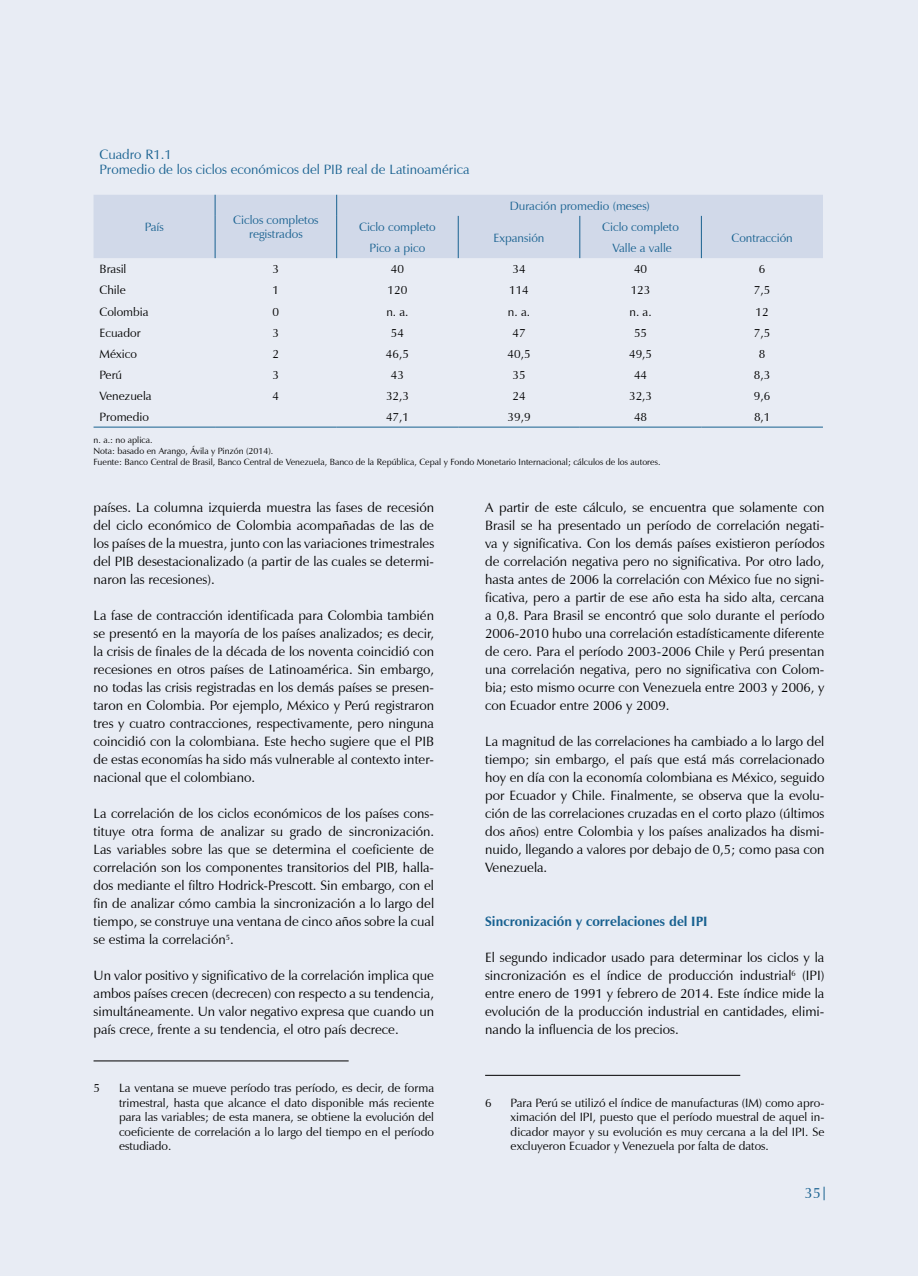
<style>
.page{position:relative;width:918px;height:1276px;background:#fff}
.page>*{position:absolute;margin:0;border:0;box-sizing:border-box;transform-origin:0 0}
.t1{font:15px "Zapf Humanist 601 BT";color:#186190}
.t2{font:13.5px/18px "Zapf Humanist 601 BT";color:#000;text-align:justify}
.t3{font:13.5px/15px "Zapf Humanist 601 BT";color:#186190}
.t4{font:700 13.5px "Zapf Humanist 601 BT";color:#186190}
.t5{font:12px/14.4px "Zapf Humanist 601 BT";color:#000;text-align:justify}
.t6{font:12px/14.4px "Zapf Humanist 601 BT";color:#186190;text-align:center}
.t7{font:9px/10.8px "Zapf Humanist 601 BT";color:#000}
</style>
<div class="page">
<div style="left:1px;top:0;width:917px;height:1276px;background:#e8ecf4"></div>
<svg style="left:824px;top:1186px;width:1px;height:14px"></svg>
<hr style="left:94px;top:1060px;width:255px;height:1px;background:#000">
<hr style="left:485px;top:1075px;width:255px;height:1px;background:#000">
<div style="left:94px;top:195px;width:729px;height:63px;background:#d1d9e9"></div>
<hr style="left:94px;top:427px;width:121px;height:1px;background:#186190">
<hr style="left:215px;top:427px;width:122px;height:1px;background:#186190">
<hr style="left:337px;top:427px;width:121px;height:1px;background:#186190">
<hr style="left:458px;top:427px;width:122px;height:1px;background:#186190">
<hr style="left:580px;top:427px;width:121px;height:1px;background:#186190">
<hr style="left:701px;top:427px;width:122px;height:1px;background:#186190">
<p class="t3" style="left:100px;top:147px;width:371px">Cuadro R1.1<br>Promedio de los ciclos económicos del PIB real de Latinoamérica</p>
<p class="t6" style="left:145px;top:220px;width:21px">País</p>
<p class="t6" style="left:233px;top:212px;width:87px">Ciclos completos registrados</p>
<p class="t6" style="left:510px;top:198px;width:142px">Duración promedio (meses)</p>
<p class="t6" style="left:359px;top:220px;width:78px">Ciclo completo</p>
<p class="t6" style="left:602px;top:220px;width:78px">Ciclo completo</p>
<p class="t6" style="left:494px;top:230px;width:52px">Expansión</p>
<p class="t6" style="left:370px;top:241px;width:57px">Pico a pico</p>
<p class="t6" style="left:613px;top:241px;width:61px">Valle a valle</p>
<p class="t6" style="left:731px;top:230px;width:63px">Contracción</p>
<p class="t5" style="left:100px;top:262px;width:28px">Brasil</p>
<p class="t5" style="left:273px;top:262px;width:8px">3</p>
<p class="t5" style="left:391px;top:262px;width:15px">40</p>
<p class="t5" style="left:512px;top:262px;width:15px">34</p>
<p class="t5" style="left:634px;top:262px;width:15px">40</p>
<p class="t5" style="left:759px;top:262px;width:8px">6</p>
<p class="t5" style="left:100px;top:283px;width:28px">Chile</p>
<p class="t5" style="left:273px;top:283px;width:8px">1</p>
<p class="t5" style="left:388px;top:283px;width:21px">120</p>
<p class="t5" style="left:509px;top:283px;width:21px">114</p>
<p class="t5" style="left:631px;top:283px;width:21px">123</p>
<p class="t5" style="left:754px;top:283px;width:18px">7,5</p>
<p class="t5" style="left:100px;top:304px;width:51px">Colombia</p>
<p class="t5" style="left:273px;top:304px;width:8px">0</p>
<p class="t5" style="left:386px;top:304px;width:24px">n. a.</p>
<p class="t5" style="left:508px;top:304px;width:24px">n. a.</p>
<p class="t5" style="left:630px;top:304px;width:24px">n. a.</p>
<p class="t5" style="left:756px;top:304px;width:15px">12</p>
<p class="t5" style="left:100px;top:325px;width:43px">Ecuador</p>
<p class="t5" style="left:273px;top:325px;width:8px">3</p>
<p class="t5" style="left:391px;top:325px;width:15px">54</p>
<p class="t5" style="left:512px;top:325px;width:15px">47</p>
<p class="t5" style="left:634px;top:325px;width:15px">55</p>
<p class="t5" style="left:754px;top:325px;width:18px">7,5</p>
<p class="t5" style="left:100px;top:346px;width:39px">México</p>
<p class="t5" style="left:273px;top:346px;width:8px">2</p>
<p class="t5" style="left:386px;top:346px;width:25px">46,5</p>
<p class="t5" style="left:508px;top:346px;width:25px">40,5</p>
<p class="t5" style="left:629px;top:346px;width:25px">49,5</p>
<p class="t5" style="left:759px;top:346px;width:8px">8</p>
<p class="t5" style="left:100px;top:367px;width:24px">Perú</p>
<p class="t5" style="left:273px;top:367px;width:8px">3</p>
<p class="t5" style="left:391px;top:367px;width:15px">43</p>
<p class="t5" style="left:512px;top:367px;width:15px">35</p>
<p class="t5" style="left:634px;top:367px;width:15px">44</p>
<p class="t5" style="left:754px;top:367px;width:18px">8,3</p>
<p class="t5" style="left:100px;top:389px;width:53px">Venezuela</p>
<p class="t5" style="left:273px;top:389px;width:8px">4</p>
<p class="t5" style="left:386px;top:389px;width:25px">32,3</p>
<p class="t5" style="left:513px;top:389px;width:15px">24</p>
<p class="t5" style="left:629px;top:389px;width:25px">32,3</p>
<p class="t5" style="left:754px;top:389px;width:18px">9,6</p>
<p class="t5" style="left:100px;top:410px;width:51px">Promedio</p>
<p class="t5" style="left:386px;top:410px;width:25px">47,1</p>
<p class="t5" style="left:508px;top:410px;width:25px">39,9</p>
<p class="t5" style="left:634px;top:410px;width:15px">48</p>
<p class="t5" style="left:754px;top:410px;width:18px">8,1</p>
<p class="t7" style="left:94px;top:434px;width:568px">n. a.: no aplica.<br>Nota: basado en Arango, Ávila y Pinzón (2014).<br>Fuente: Banco Central de Brasil, Banco Central de Venezuela, Banco de la República, Cepal y Fondo Monetario Internacional; cálculos de los autores.</p>
<p class="t2" style="left:94px;top:498px;width:342px">países. La columna izquierda muestra las fases de recesión del ciclo económico de Colombia acompañadas de las de los países de la muestra, junto con las variaciones trimestrales del PIB desestacionalizado (a partir de las cuales se determi&shy;naron las recesiones).</p>
<p class="t2" style="left:94px;top:606px;width:342px">La fase de contracción identificada para Colombia también se presentó en la mayoría de los países analizados; es decir, la crisis de finales de la década de los noventa coincidió con recesiones en otros países de Latinoamérica. Sin embargo, no todas las crisis registradas en los demás países se presen&shy;taron en Colombia. Por ejemplo, México y Perú registraron tres y cuatro contracciones, respectivamente, pero ninguna coincidió con la colombiana. Este hecho sugiere que el PIB de estas economías ha sido más vulnerable al contexto inter&shy;nacional que el colombiano.</p>
<p class="t2" style="left:94px;top:804px;width:342px">La correlación de los ciclos económicos de los países cons&shy;tituye otra forma de analizar su grado de sincronización.<br>Las variables sobre las que se determina el coeficiente de correlación son los componentes transitorios del PIB, halla&shy;dos mediante el filtro Hodrick-Prescott. Sin embargo, con el fin de analizar cómo cambia la sincronización a lo largo del tiempo, se construye una ventana de cinco años sobre la cual se estima la correlación<sup>5</sup>.</p>
<p class="t2" style="left:94px;top:966px;width:342px">Un valor positivo y significativo de la correlación implica que ambos países crecen (decrecen) con respecto a su tendencia, simultáneamente. Un valor negativo expresa que cuando un país crece, frente a su tendencia, el otro país decrece.</p>
<p class="t5" style="left:94px;top:1081px;width:8px">5</p>
<p class="t5" style="left:119px;top:1081px;width:317px">La ventana se mueve período tras período, es decir, de forma trimestral, hasta que alcance el dato disponible más reciente para las variables; de esta manera, se obtiene la evolución del coeficiente de correlación a lo largo del tiempo en el período estudiado.</p>
<p class="t2" style="left:485px;top:498px;width:341px">A partir de este cálculo, se encuentra que solamente con Brasil se ha presentado un período de correlación negati&shy;va y significativa. Con los demás países existieron períodos de correlación negativa pero no significativa. Por otro lado, hasta antes de 2006 la correlación con México fue no signi&shy;ficativa, pero a partir de ese año esta ha sido alta, cercana a 0,8. Para Brasil se encontró que solo durante el período 2006-2010 hubo una correlación estadísticamente diferente de cero. Para el período 2003-2006 Chile y Perú presentan una correlación negativa, pero no significativa con Colom&shy;bia; esto mismo ocurre con Venezuela entre 2003 y 2006, y con Ecuador entre 2006 y 2009.</p>
<p class="t2" style="left:485px;top:732px;width:341px">La magnitud de las correlaciones ha cambiado a lo largo del tiempo; sin embargo, el país que está más correlacionado hoy en día con la economía colombiana es México, seguido por Ecuador y Chile. Finalmente, se observa que la evolu&shy;ción de las correlaciones cruzadas en el corto plazo (últimos dos años) entre Colombia y los países analizados ha dismi&shy;nuido, llegando a valores por debajo de 0,5; como pasa con Venezuela.</p>
<p class="t4" style="left:485px;top:913px;width:224px">Sincronización y correlaciones del IPI</p>
<p class="t2" style="left:485px;top:948px;width:341px">El segundo indicador usado para determinar los ciclos y la sincronización es el índice de producción industrial<sup>6</sup> (IPI) entre enero de 1991 y febrero de 2014. Este índice mide la evolución de la producción industrial en cantidades, elimi&shy;nando la influencia de los precios.</p>
<p class="t5" style="left:485px;top:1095px;width:8px">6</p>
<p class="t5" style="left:511px;top:1095px;width:315px">Para Perú se utilizó el índice de manufacturas (IM) como apro&shy;ximación del IPI, puesto que el período muestral de aquel in&shy;dicador mayor y su evolución es muy cercana a la del IPI. Se excluyeron Ecuador y Venezuela por falta de datos.</p>
<p class="t1" style="left:805px;top:1184px;width:18px">35</p>
</div>
